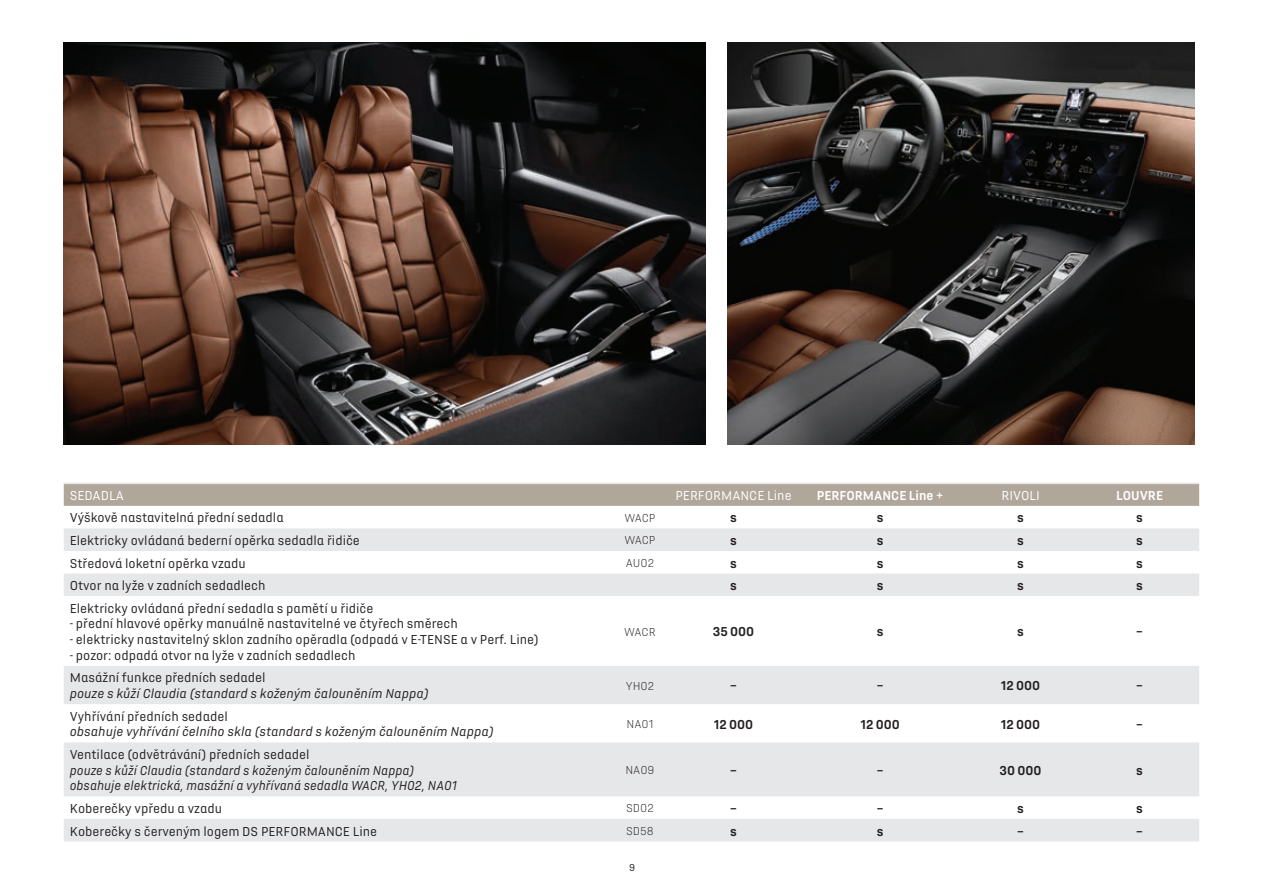
<style>
.page{position:relative;width:1263px;height:893px;background:#fff}
.page>*{position:absolute;margin:0;border:0;box-sizing:border-box;transform-origin:0 0}
.t1{font:13.5px "DS Automobiles";color:#231f20}
.t2{font:italic 13.5px "DS Automobiles";color:#231f20}
.t3{font:italic 13.5px/15.8px "DS Automobiles";color:#231f20;scale:.96 1}
.t4{font:700 13.5px "DS Automobiles";color:#231f20}
.t5{font:13.5px "DS Automobiles";color:#fff}
.t6{font:700 13.5px "DS Automobiles";color:#fff}
.t7{font:300 12px "DS Automobiles";color:#231f20}
.t8{font:10.5px "DS Automobiles";color:#231f20}
</style>
<div class="page">
<svg style="left:64px;top:484px;width:1135px;height:22px;background:#b0a69b"></svg>
<svg style="left:64px;top:528px;width:1135px;height:313px;fill:#e6e7e9"></svg>
<hr style="left:64px;top:483px;width:387px;height:1px;background:#e6e7e9">
<hr style="left:451px;top:483px;width:161px;height:1px;background:#e6e7e9">
<hr style="left:612px;top:483px;width:56px;height:1px;background:#e6e7e9">
<hr style="left:668px;top:483px;width:131px;height:1px;background:#e6e7e9">
<hr style="left:799px;top:483px;width:162px;height:1px;background:#e6e7e9">
<hr style="left:961px;top:483px;width:119px;height:1px;background:#e6e7e9">
<hr style="left:1080px;top:483px;width:119px;height:1px;background:#e6e7e9">
<img style="left:64px;top:43px;width:642px;height:401px">
<img style="left:727px;top:43px;width:468px;height:401px">
<p class="t5" style="left:70px;top:487px;width:56px">SEDADLA</p>
<p class="t5" style="left:675px;top:487px;width:118px">PERFORMANCE Line</p>
<p class="t6" style="left:817px;top:487px;width:129px">PERFORMANCE Line +</p>
<p class="t5" style="left:1001px;top:487px;width:40px">RIVOLI</p>
<p class="t6" style="left:1116px;top:487px;width:49px">LOUVRE</p>
<p class="t1" style="left:70px;top:510px;width:216px">Výškově nastavitelná přední sedadla</p>
<p class="t7" style="left:624px;top:511px;width:33px">WACP</p>
<p class="t4" style="left:730px;top:509px;width:8px">s</p>
<p class="t4" style="left:877px;top:509px;width:8px">s</p>
<p class="t4" style="left:1017px;top:509px;width:8px">s</p>
<p class="t4" style="left:1136px;top:509px;width:8px">s</p>
<p class="t1" style="left:70px;top:532px;width:292px">Elektricky ovládaná bederní opěrka sedadla řidiče</p>
<p class="t7" style="left:624px;top:533px;width:33px">WACP</p>
<p class="t4" style="left:730px;top:532px;width:8px">s</p>
<p class="t4" style="left:877px;top:532px;width:8px">s</p>
<p class="t4" style="left:1017px;top:532px;width:8px">s</p>
<p class="t4" style="left:1136px;top:532px;width:8px">s</p>
<p class="t1" style="left:70px;top:555px;width:178px">Středová loketní opěrka vzadu</p>
<p class="t7" style="left:626px;top:556px;width:30px">AU02</p>
<p class="t4" style="left:730px;top:554px;width:8px">s</p>
<p class="t4" style="left:877px;top:554px;width:8px">s</p>
<p class="t4" style="left:1017px;top:554px;width:8px">s</p>
<p class="t4" style="left:1136px;top:554px;width:8px">s</p>
<p class="t1" style="left:70px;top:577px;width:197px">Otvor na lyže v zadních sedadlech</p>
<p class="t4" style="left:730px;top:577px;width:8px">s</p>
<p class="t4" style="left:877px;top:577px;width:8px">s</p>
<p class="t4" style="left:1017px;top:577px;width:8px">s</p>
<p class="t4" style="left:1136px;top:577px;width:8px">s</p>
<p class="t1" style="left:70px;top:600px;width:305px">Elektricky ovládaná přední sedadla s pamětí u řidiče</p>
<p class="t1" style="left:70px;top:615px;width:389px">- přední hlavové opěrky manuálně nastavitelné ve čtyřech směrech</p>
<p class="t1" style="left:70px;top:631px;width:470px">- elektricky nastavitelný sklon zadního opěradla (odpadá v E-TENSE a v Perf. Line)</p>
<p class="t1" style="left:70px;top:647px;width:287px">- pozor: odpadá otvor na lyže v zadních sedadlech</p>
<p class="t7" style="left:624px;top:624px;width:33px">WACR</p>
<p class="t4" style="left:713px;top:623px;width:43px">35 000</p>
<p class="t4" style="left:877px;top:623px;width:8px">s</p>
<p class="t4" style="left:1017px;top:623px;width:8px">s</p>
<p class="t4" style="left:1136px;top:623px;width:8px">–</p>
<p class="t1" style="left:70px;top:670px;width:197px">Masážní funkce předních sedadel</p>
<p class="t2" style="left:70px;top:685px;width:360px">pouze s kůží Claudia (standard s koženým čalouněním Nappa)</p>
<p class="t1" style="left:70px;top:708px;width:160px">Vyhřívání předních sedadel</p>
<p class="t2" style="left:70px;top:724px;width:425px">obsahuje vyhřívání čelního skla (standard s koženým čalouněním Nappa)</p>
<p class="t7" style="left:626px;top:679px;width:30px">YH02</p>
<p class="t4" style="left:730px;top:677px;width:8px">–</p>
<p class="t4" style="left:877px;top:677px;width:8px">–</p>
<p class="t4" style="left:1001px;top:677px;width:41px">12 000</p>
<p class="t4" style="left:1136px;top:677px;width:8px">–</p>
<p class="t7" style="left:626px;top:717px;width:28px">NA01</p>
<p class="t4" style="left:714px;top:715px;width:41px">12 000</p>
<p class="t4" style="left:860px;top:715px;width:41px">12 000</p>
<p class="t4" style="left:1001px;top:715px;width:41px">12 000</p>
<p class="t4" style="left:1136px;top:715px;width:8px">–</p>
<p class="t1" style="left:70px;top:746px;width:241px">Ventilace (odvětrávání) předních sedadel</p>
<p class="t3" style="left:70px;top:762px;width:405px">pouze s kůží Claudia (standard s koženým čalouněním Nappa) obsahuje elektrická, masážní a vyhřívaná sedadla WACR, YH02, NA01</p>
<p class="t7" style="left:625px;top:763px;width:31px">NA09</p>
<p class="t4" style="left:730px;top:761px;width:8px">–</p>
<p class="t4" style="left:877px;top:761px;width:8px">–</p>
<p class="t4" style="left:999px;top:761px;width:44px">30 000</p>
<p class="t4" style="left:1136px;top:761px;width:8px">s</p>
<p class="t1" style="left:70px;top:800px;width:154px">Koberečky vpředu a vzadu</p>
<p class="t7" style="left:626px;top:801px;width:29px">SD02</p>
<p class="t4" style="left:730px;top:800px;width:8px">–</p>
<p class="t4" style="left:877px;top:800px;width:8px">–</p>
<p class="t4" style="left:1017px;top:800px;width:8px">s</p>
<p class="t4" style="left:1136px;top:800px;width:8px">s</p>
<p class="t1" style="left:70px;top:823px;width:309px">Koberečky s červeným logem DS PERFORMANCE Line</p>
<p class="t7" style="left:626px;top:824px;width:29px">SD58</p>
<p class="t4" style="left:730px;top:822px;width:8px">s</p>
<p class="t4" style="left:877px;top:822px;width:8px">s</p>
<p class="t4" style="left:1017px;top:822px;width:8px">–</p>
<p class="t4" style="left:1136px;top:822px;width:8px">–</p>
<p class="t8" style="left:629px;top:861px;width:8px">9</p>
</div>
